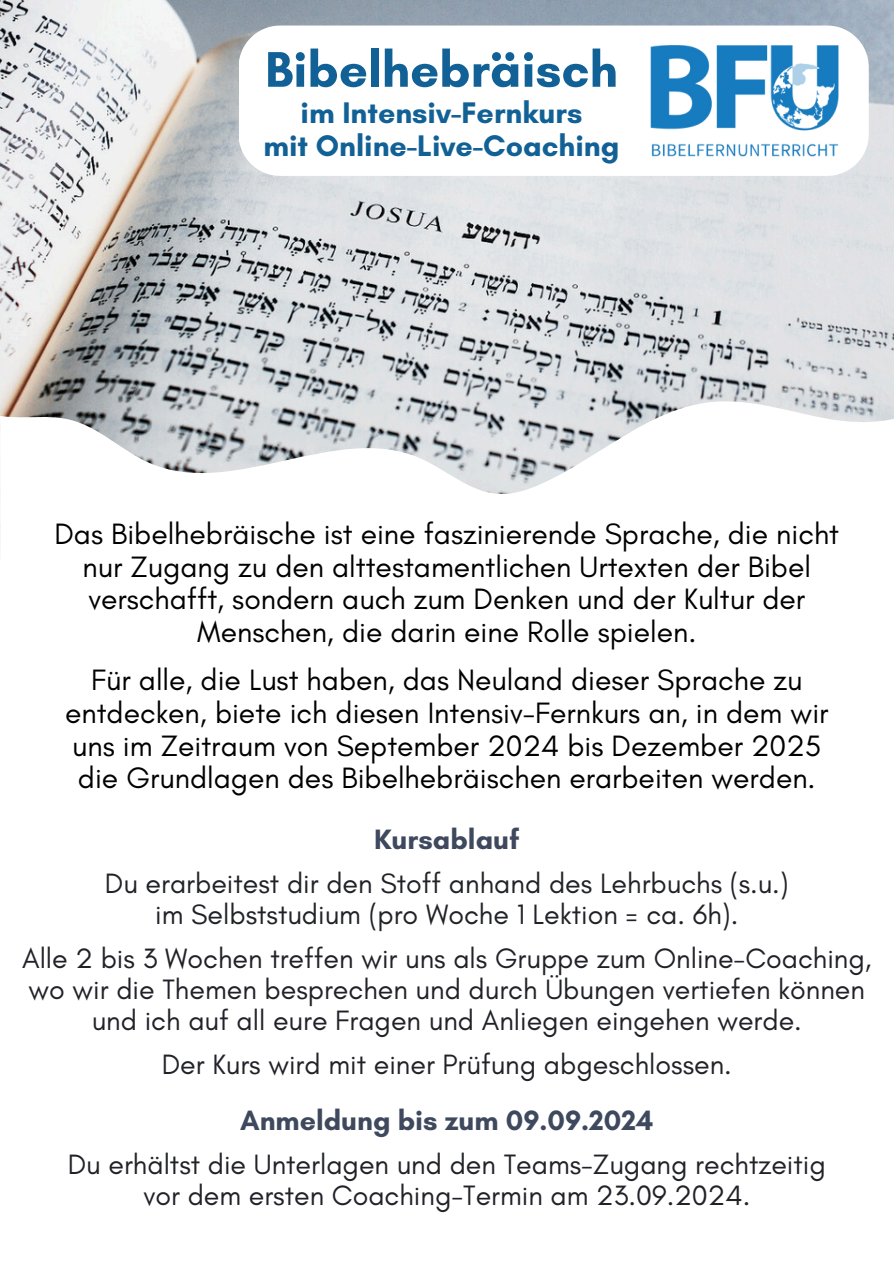
<style>
.page{position:relative;width:894px;height:1264px;background:#fff}
.page>*{position:absolute;margin:0;border:0;box-sizing:border-box;transform-origin:0 0}
.t1{font:700 51px "Glacial Indifference";color:#126196}
.t2{font:700 30.3px/32.7px "Glacial Indifference";color:#126196;text-align:center}
.t3{font:30px/32.7px "Glacial Indifference";color:#000;text-align:center}
.t4{font:28.5px/31px "Glacial Indifference";color:#212228;text-align:center}
.t5{font:700 28.5px "Glacial Indifference";color:#3f495e}
</style>
<div class="page">
<img style="left:0;top:0;width:893px;height:301px">
<div style="left:238px;top:26px;width:630px;height:150px;background:#fff;border-radius:42px"></div>
<svg style="left:0;top:301px;width:893px;height:238px"></svg>
<img style="left:650px;top:46px;width:188px;height:111px">
<h1 class="t1" style="left:265px;top:38px;width:354px">Bibelhebräisch</h1>
<h1 class="t2" style="left:263px;top:96px;width:357px">im Intensiv-Fernkurs<br>mit Online-Live-Coaching</h1>
<p class="t3" style="left:54px;top:517px;width:786px">Das Bibelhebräische ist eine faszinierende Sprache, die nicht nur Zugang zu den alttestamentlichen Urtexten der Bibel verschafft, sondern auch zum Denken und der Kultur der Menschen, die darin eine Rolle spielen.</p>
<p class="t3" style="left:65px;top:663px;width:764px">Für alle, die Lust haben, das Neuland dieser Sprache zu entdecken, biete ich diesen Intensiv-Fernkurs an, in dem wir uns im Zeitraum von September 2024 bis Dezember 2025 die Grundlagen des Bibelhebräischen erarbeiten werden.</p>
<p class="t5" style="left:374px;top:821px;width:147px">Kursablauf</p>
<h1 class="t4" style="left:105px;top:867px;width:685px">Du erarbeitest dir den Stoff anhand des Lehrbuchs (s.u.)</h1>
<p class="t4" style="left:155px;top:898px;width:584px">im Selbststudium (pro Woche 1 Lektion = ca. 6h).</p>
<p class="t4" style="left:22px;top:942px;width:850px">Alle 2 bis 3 Wochen treffen wir uns als Gruppe zum Online-Coaching, wo wir die Themen besprechen und durch Übungen vertiefen können und ich auf all eure Fragen und Anliegen eingehen werde.</p>
<p class="t4" style="left:162px;top:1048px;width:571px">Der Kurs wird mit einer Prüfung abgeschlossen.</p>
<p class="t5" style="left:240px;top:1103px;width:414px">Anmeldung bis zum 09.09.2024</p>
<h1 class="t4" style="left:68px;top:1148px;width:759px">Du erhältst die Unterlagen und den Teams-Zugang rechtzeitig</h1>
<p class="t4" style="left:143px;top:1179px;width:608px">vor dem ersten Coaching-Termin am 23.09.2024.</p>
</div>
